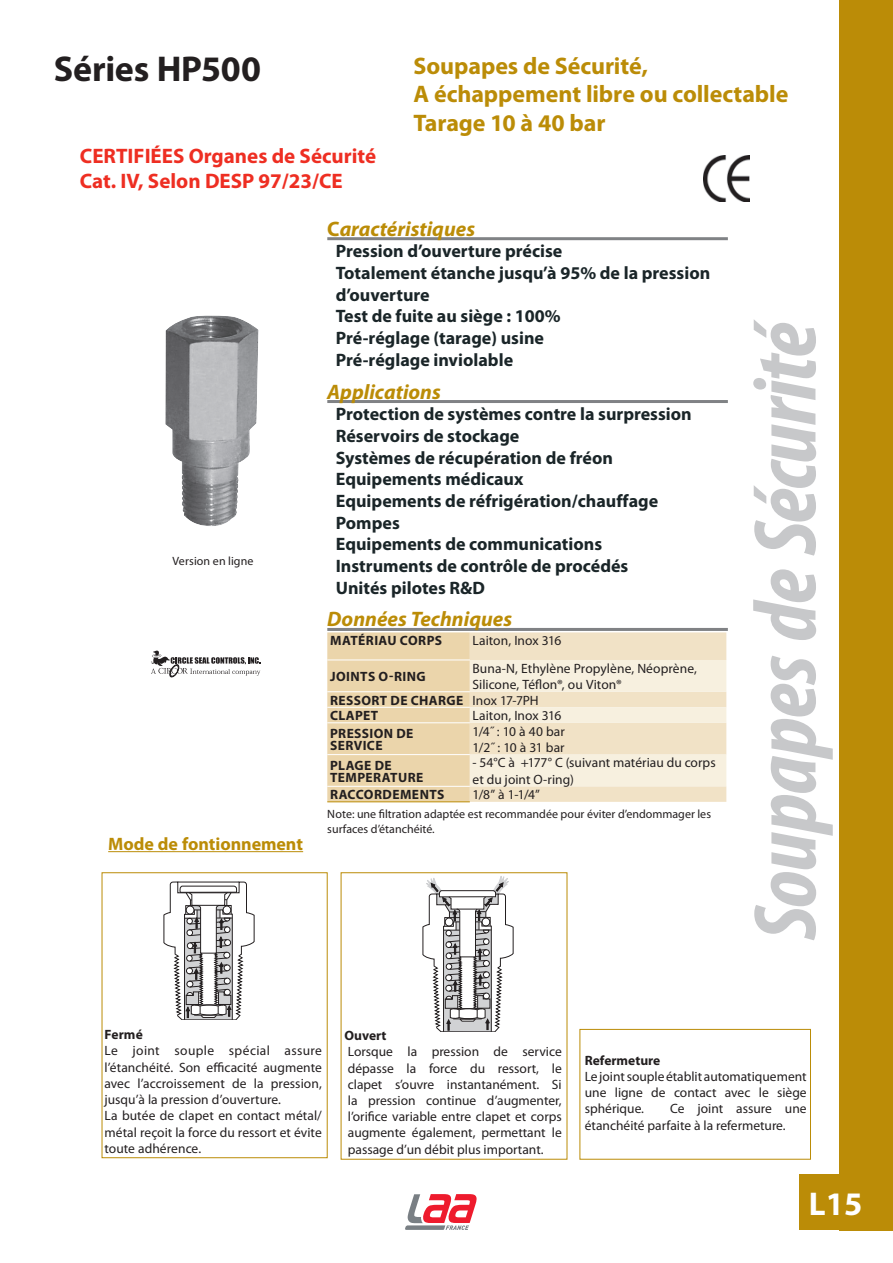
<style>
.page{position:relative;width:893px;height:1263px;background:#fff}
.page>*{position:absolute;margin:0;border:0;box-sizing:border-box;transform-origin:0 0}
.t1{font:italic 700 condensed 90px "Myriad Pro";letter-spacing:-.01em;color:#c7c8ca}
.t2{font:700 36px "Myriad Pro";letter-spacing:-.005em;color:#231f20}
.t3{font:700 33px "Myriad Pro";color:#fff}
.t4{font:700 24px/28.8px "Myriad Pro";letter-spacing:-.005em;color:#bb8c07}
.t5{font:700 21px/25.2px "Myriad Pro";color:#ee2e22}
.t6{font:italic 700 21px "Myriad Pro";color:#bb8c07}
.t7{font:700 18px/21.8px "Myriad Pro";color:#1a2528}
.t8{font:700 18px "Myriad Pro";letter-spacing:-.005em;color:#bb8c07}
.t9{font:13.5px/16.2px "Myriad Pro";color:#231f20}
.t10{font:700 13.5px/12px "Myriad Pro";letter-spacing:.025em;color:#231f20}
.t11{font:700 13.5px "Myriad Pro";color:#231f20}
.t12{font:12px/14.4px "Myriad Pro";color:#231f20}
.s1{font-style:normal}
.s2{font-weight:400}
</style>
<div class="page">
<div style="left:839px;top:0;width:54px;height:1230px;background:#bb8c07"></div>
<div style="left:799px;top:1175px;width:73px;height:55px;background:#bb8c07"></div>
<svg style="left:405px;top:1194px;width:72px;height:36px"></svg>
<hr style="left:327px;top:237px;width:401px;height:3px;background:#808285">
<hr style="left:327px;top:400px;width:401px;height:3px;background:#808285">
<hr style="left:327px;top:628px;width:401px;height:3px;background:#808285">
<svg style="left:327px;top:632px;width:399px;height:170px;background:#f0e2c4"></svg>
<hr style="left:327px;top:660px;width:143px;height:1px;background:#fff">
<hr style="left:327px;top:691px;width:143px;height:1px;background:#fff">
<hr style="left:327px;top:707px;width:143px;height:1px;background:#fff">
<hr style="left:327px;top:722px;width:143px;height:1px;background:#fff">
<hr style="left:327px;top:754px;width:143px;height:1px;background:#fff">
<hr style="left:327px;top:786px;width:143px;height:1px;background:#fff">
<hr style="left:327px;top:801px;width:143px;height:1px;background:#bb8c07">
<div style="left:579px;top:1029px;width:232px;height:131px;border:1px solid #bb8c07"></div>
<svg style="left:164px;top:882px;width:90px;height:138px"></svg>
<svg style="left:422px;top:876px;width:92px;height:156px"></svg>
<hr style="left:108px;top:851px;width:195px;height:1px;background:#bb8c07">
<img style="left:165px;top:315px;width:94px;height:211px">
<img style="left:703px;top:156px;width:46px;height:46px">
<svg style="left:151px;top:651px;width:109px;height:27px"></svg>
<h2 class="t2" style="left:54px;top:55px;width:209px">Séries HP500</h2>
<h3 class="t5" style="left:80px;top:145px;width:298px">CERTIFIÉES Organes de Sécurité<br>Cat. IV, Selon DESP 97/23/CE</h3>
<h3 class="t4" style="left:413px;top:53px;width:376px">Soupapes de Sécurité,<br>A échappement libre ou collectable<br>Tarage 10 à 40 bar</h3>
<p class="t12" style="left:173px;top:554px;width:83px">Version en ligne</p>
<h3 class="t8" style="left:108px;top:837px;width:196px">Mode de fontionnement</h3>
<h3 class="t6" style="left:327px;top:221px;width:149px"><span class="s1">C</span>aractéristiques</h3>
<h3 class="t7" style="left:336px;top:242px;width:376px">Pression d’ouverture précise<br>Totalement étanche jusqu’à 95% de la pression d’ouverture<br>Test de fuite au siège : 100%<br>Pré-réglage (tarage) usine<br>Pré-réglage inviolable</h3>
<h3 class="t6" style="left:327px;top:383px;width:115px">Applications</h3>
<p class="t7" style="left:336px;top:405px;width:357px">Protection de systèmes contre la surpression<br>Réservoirs de stockage<br>Systèmes de récupération de fréon<br>Equipements médicaux<br>Equipements de réfrigération/chauffage<br>Pompes<br>Equipements de communications<br>Instruments de contrôle de procédés<br>Unités pilotes R&amp;D</p>
<h3 class="t6" style="left:327px;top:611px;width:186px">Données Techniques</h3>
<p class="t10" style="left:330px;top:636px;width:114px">MATÉRIAU CORPS</p>
<p class="t9" style="left:472px;top:634px;width:90px">Laiton, Inox 316</p>
<p class="t10" style="left:330px;top:672px;width:97px">JOINTS O-RING</p>
<p class="t9" style="left:472px;top:661px;width:226px">Buna-N, Ethylène Propylène, Néoprène,</p>
<p class="t9" style="left:472px;top:677px;width:151px">Silicone, Téflon®, ou Viton®</p>
<p class="t10" style="left:330px;top:695px;width:210px">RESSORT DE CHARGE <span class="s2">Inox 17-7PH</span></p>
<p class="t10" style="left:330px;top:711px;width:50px">CLAPET</p>
<p class="t9" style="left:472px;top:709px;width:90px">Laiton, Inox 316</p>
<p class="t10" style="left:330px;top:728px;width:85px">PRESSION DE<br>SERVICE</p>
<p class="t9" style="left:472px;top:724px;width:94px">1/4˝ : 10 à 40 bar<br>1/2˝ : 10 à 31 bar</p>
<p class="t10" style="left:330px;top:760px;width:95px">PLAGE DE<br>TEMPERATURE</p>
<p class="t9" style="left:472px;top:756px;width:245px">- 54°C à +177° C (suivant matériau du corps et du joint O-ring)</p>
<p class="t10" style="left:330px;top:790px;width:116px">RACCORDEMENTS</p>
<p class="t9" style="left:472px;top:788px;width:69px">1/8” à 1-1/4”</p>
<p class="t12" style="left:327px;top:808px;width:385px">Note: une filtration adaptée est recommandée pour éviter d’endommager les surfaces d’étanchéité.</p>
<h1 class="t1" style="left:753px;top:940px;width:619px;rotate:-90deg">Soupapes de Sécurité</h1>
<p class="t10" style="left:104px;top:1030px;width:40px">Fermé</p>
<p class="t9" style="left:104px;top:1044px;width:219px">Le joint souple spécial assure l’étanchéité. Son efficacité augmente avec l’accroissement de la pression, jusqu’à la pression d’ouverture.<br>La butée de clapet en contact métal/ métal reçoit la force du ressort et évite toute adhérence.</p>
<p class="t10" style="left:344px;top:1031px;width:44px">Ouvert</p>
<p class="t9" style="left:348px;top:1045px;width:215px;text-align:justify">Lorsque la pression de service dépasse la force du ressort, le clapet s’ouvre instantanément. Si la pression continue d’augmenter, l’orifice variable entre clapet et corps augmente également, permettant le passage d’un débit plus important.</p>
<p class="t11" style="left:585px;top:1055px;width:77px">Refermeture</p>
<p class="t9" style="left:585px;top:1069px;width:223px;text-align:justify">Le joint souple établit automatiquement une ligne de contact avec le siège sphérique.</p>
<p class="t9" style="left:585px;top:1102px;width:223px;text-indent:85px">Ce joint assure une étanchéité parfaite à la refermeture.</p>
<h3 class="t3" style="left:809px;top:1191px;width:55px">L15</h3>
</div>
